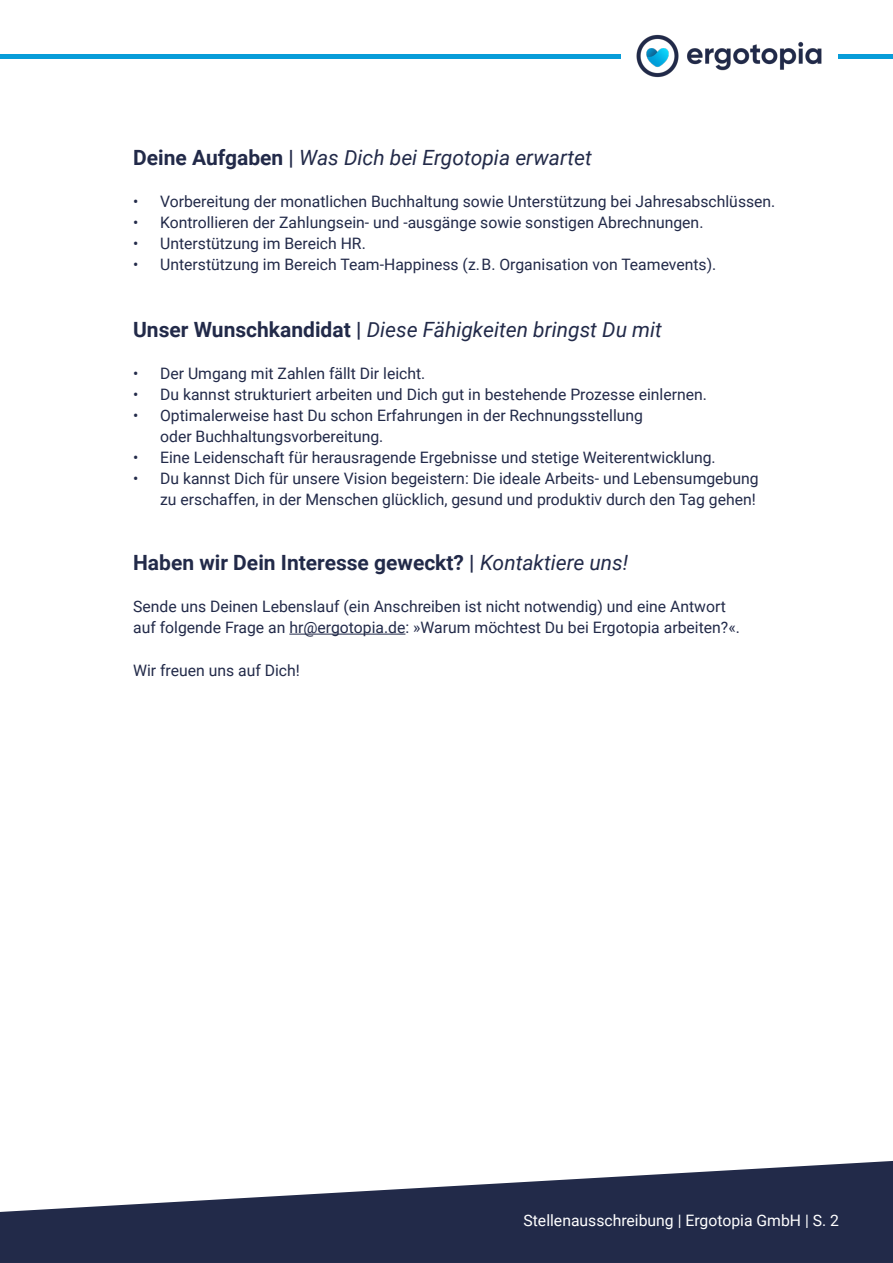
<style>
.page{position:relative;width:893px;height:1263px;background:#fff}
.page>*{position:absolute;margin:0;border:0;box-sizing:border-box;transform-origin:0 0}
.t1{font:italic 21px "Roboto";color:#222a49}
.t2{font:700 21px "Roboto";color:#222a49}
.t3{font:15.75px/21px "Roboto";color:#222a49}
.t4{font:15.75px "Roboto";color:#fff}
.s1{font-weight:700;font-style:normal}
.s2{font-weight:400;font-style:italic}
</style>
<div class="page">
<hr style="left:289px;top:634px;width:116px;height:1px;background:#222a49">
<svg style="left:0;top:1161px;width:893px;height:102px;fill:#222a49"></svg>
<hr style="left:0;top:54px;width:620px;height:4px;background:#089dd9">
<img style="left:636px;top:34px;width:186px;height:44px">
<hr style="left:838px;top:54px;width:55px;height:4px;background:#089dd9">
<h1 class="t1" style="left:133px;top:143px;width:460px"><span class="s1">Deine Aufgaben |</span> Was Dich bei Ergotopia erwartet</h1>
<p class="t3" style="left:133px;top:190px;width:644px">• Vorbereitung der monatlichen Buchhaltung sowie Unterstützung bei Jahresabschlüssen.</p>
<p class="t3" style="left:133px;top:211px;width:572px">• Kontrollieren der Zahlungsein- und -ausgänge sowie sonstigen Abrechnungen.</p>
<p class="t3" style="left:133px;top:232px;width:234px">• Unterstützung im Bereich HR.</p>
<p class="t3" style="left:133px;top:253px;width:585px">• Unterstützung im Bereich Team-Happiness (z. B. Organisation von Teamevents).</p>
<h1 class="t1" style="left:133px;top:315px;width:530px"><span class="s1">Unser Wunschkandidat |</span> Diese Fähigkeiten bringst Du mit</h1>
<p class="t3" style="left:133px;top:363px;width:294px">• Der Umgang mit Zahlen fällt Dir leicht.</p>
<p class="t3" style="left:133px;top:384px;width:575px">• Du kannst strukturiert arbeiten und Dich gut in bestehende Prozesse einlernen.</p>
<p class="t3" style="left:160px;top:405px;width:484px;text-indent:-27px">• Optimalerweise hast Du schon Erfahrungen in der Rechnungsstellung oder Buchhaltungsvorbereitung.</p>
<p class="t3" style="left:133px;top:447px;width:584px">• Eine Leidenschaft für herausragende Ergebnisse und stetige Weiterentwicklung.</p>
<p class="t3" style="left:133px;top:468px;width:627px;text-align:right">• Du kannst Dich für unsere Vision begeistern: Die ideale Arbeits- und Lebensumgebung zu erschaffen, in der Menschen glücklich, gesund und produktiv durch den Tag gehen!</p>
<h1 class="t2" style="left:133px;top:548px;width:497px">Haben wir Dein Interesse geweckt? | <span class="s2">Kontaktiere uns!</span></h1>
<p class="t3" style="left:133px;top:595px;width:608px">Sende uns Deinen Lebenslauf (ein Anschreiben ist nicht notwendig) und eine Antwort auf folgende Frage an hr@ergotopia.de: »Warum möchtest Du bei Ergotopia arbeiten?«.</p>
<p class="t3" style="left:133px;top:660px;width:168px">Wir freuen uns auf Dich!</p>
<p class="t4" style="left:523px;top:1209px;width:317px">Stellenausschreibung | Ergotopia GmbH | S. 2</p>
</div>
